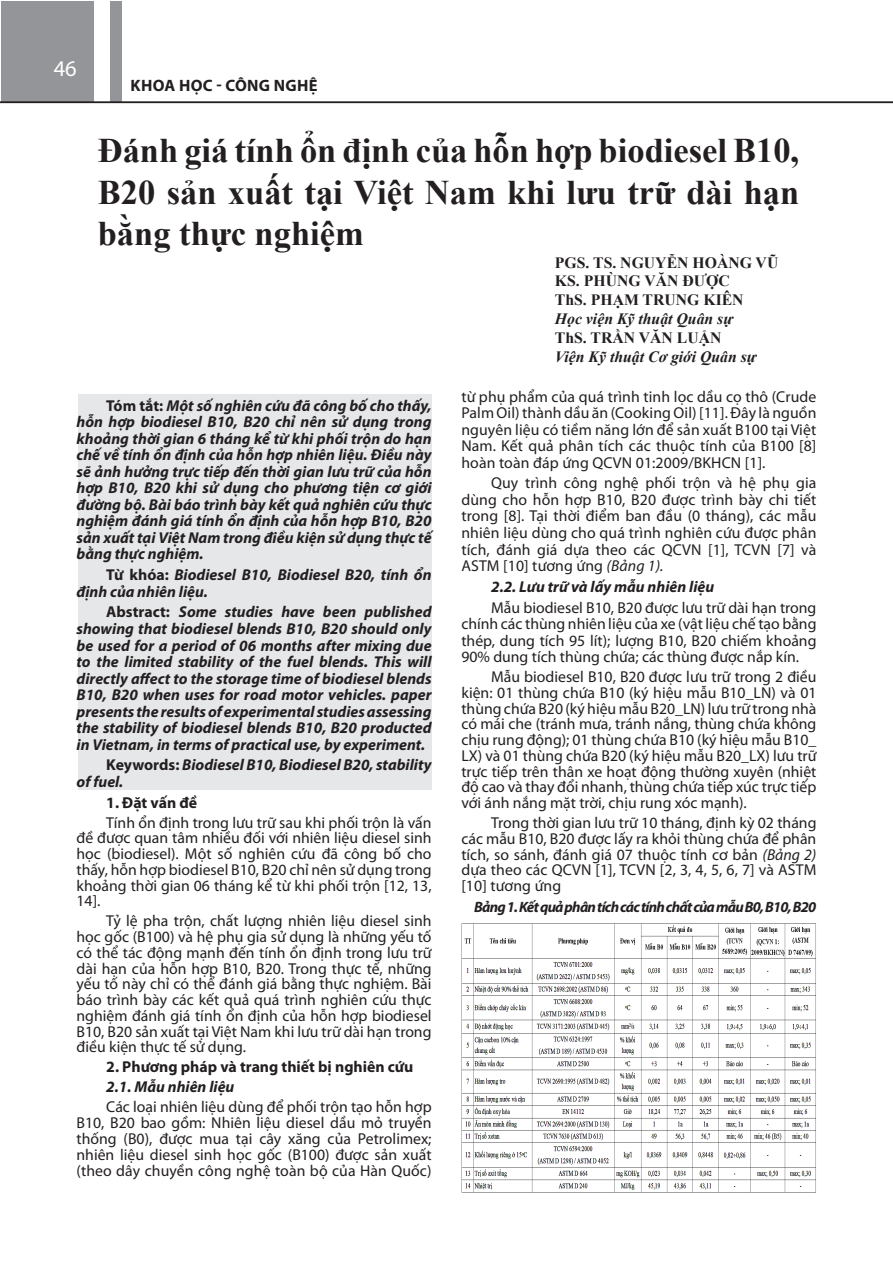
<style>
.page{position:relative;width:893px;height:1276px;background:#fff}
.page>*{position:absolute;margin:0;border:0;box-sizing:border-box;transform-origin:0 0}
.t1{font:700 34.5px/41.4px "Times New Roman";color:#231f20;text-align:justify}
.t2{font:22.5px "Myriad Pro";color:#fff}
.t3{font:700 16.5px "Myriad Pro";letter-spacing:.02em;color:#231f20}
.t4{font:15.75px/15.8px "Myriad Pro";color:#231f20;text-align:justify}
.t5{font:italic 700 15.75px/16.5px "Myriad Pro";color:#231f20;text-align:justify}
.t6{font:700 15.75px/18.9px "Times New Roman";color:#231f20}
.t7{font:italic 700 15.75px "Times New Roman";color:#231f20}
.t8{font:700 15.75px "Myriad Pro";color:#231f20}
.t9{font:italic 700 15px "Myriad Pro";letter-spacing:-.05em;color:#231f20}
.s1{font-style:normal}
.s2{font-style:italic}
</style>
<div class="page">
<div style="left:1px;top:1px;width:93px;height:100px;background:#939598"></div>
<div style="left:110px;top:1px;width:12px;height:100px;background:#939598"></div>
<hr style="left:0;top:102px;width:893px;height:1px;background:#231f20">
<div style="left:78px;top:394px;width:354px;height:395px;background:#e6e7e9"></div>
<img style="left:461px;top:923px;width:355px;height:270px">
<h2 class="t2" style="left:54px;top:54px;width:25px">46</h2>
<p class="t3" style="left:131px;top:75px;width:189px">KHOA HỌC - CÔNG NGHỆ</p>
<h1 class="t1" style="left:98px;top:129px;width:703px">Đánh giá tính ổn định của hỗn hợp biodiesel B10, B20 sản xuất tại Việt Nam khi lưu trữ dài hạn bằng thực nghiệm</h1>
<p class="t6" style="left:555px;top:252px;width:225px">PGS. TS. NGUYỄN HOÀNG VŨ<br>KS. PHÙNG VĂN ĐƯỢC<br>ThS. PHẠM TRUNG KIÊN</p>
<p class="t7" style="left:555px;top:308px;width:175px">Học viện Kỹ thuật Quân sự</p>
<p class="t6" style="left:555px;top:328px;width:168px">ThS. TRẦN VĂN LUẬN</p>
<p class="t7" style="left:555px;top:346px;width:203px">Viện Kỹ thuật Cơ giới Quân sự</p>
<p class="t5" style="left:77px;top:397px;width:357px;text-indent:30px"><span class="s1">Tó m tắt:</span> Một số nghiên cứu đã công bố cho thấy, hỗn hợp biodiesel B10, B20 chỉ nên sử dụng trong khoảng thời gian 6 tháng kể từ khi phối trộn do hạn chế về tính ổn định của hỗn hợp nhiên liệu. Điều này sẽ ảnh hưởng trực tiếp đến thời gian lưu trữ của hỗn hợp B10, B20 khi sử dụng cho phương tiện cơ giới đường bộ. Bài báo trình bày kết quả nghiên cứu thực nghiệm đánh giá tính ổn định của hỗn hợp B10, B20 sản xuất tại Việt Nam trong điều kiện sử dụng thực tế bằng thực nghiệm.</p>
<p class="t5" style="left:77px;top:566px;width:357px;text-indent:30px"><span class="s1">Từ khóa:</span> Biodiesel B10, Biodiesel B20, tính ổn định của nhiên liệu.</p>
<p class="t5" style="left:77px;top:603px;width:357px;text-indent:30px"><span class="s1">Abstract:</span> Some studies have been published showing that biodiesel blends B10, B20 should only be used for a period of 06 months after mixing due to the limited stability of the fuel blends. This will directly affect to the storage time of biodiesel blends B10, B20 when uses for road motor vehicles. paper presents the results of experimental studies assessing the stability of biodiesel blends B10, B20 producted in Vietnam, in terms of practical use, by experiment.</p>
<p class="t5" style="left:77px;top:756px;width:357px;text-indent:30px"><span class="s1">Keywords:</span> Biodiesel B10, Biodiesel B20, stability of fuel.</p>
<p class="t8" style="left:106px;top:792px;width:91px">1. Đặt vấn đề</p>
<p class="t4" style="left:77px;top:814px;width:357px;text-indent:30px">Tính ổn định trong lưu trữ sau khi phối trộn là vấn đề được quan tâm nhiều đối với nhiên liệu diesel sinh học (biodiesel). Một số nghiên cứu đã công bố cho thấy, hỗn hợp biodiesel B10, B20 chỉ nên sử dụng trong khoảng thời gian 06 tháng kể từ khi phối trộn [12, 13, 14].</p>
<p class="t4" style="left:77px;top:913px;width:357px;text-indent:30px">Tỷ lệ pha trộn, chất lượng nhiên liệu diesel sinh học gốc (B100) và hệ phụ gia sử dụng là những yếu tố có thể tác động mạnh đến tính ổn định trong lưu trữ dài hạn của hỗn hợp B10, B20. Trong thực tế, những yếu tố này chỉ có thể đánh giá bằng thực nghiệm. Bài báo trình bày các kết quả quá trình nghiên cứu thực nghiệm đánh giá tính ổn định của hỗn hợp biodiesel B10, B20 sản xuất tại Việt Nam khi lưu trữ dài hạn trong điều kiện thực tế sử dụng.</p>
<p class="t8" style="left:106px;top:1056px;width:308px">2. Phương pháp và trang thiết bị nghiên cứu</p>
<p class="t5" style="left:106px;top:1078px;width:130px">2.1. Mẫu nhiên liệu</p>
<p class="t4" style="left:77px;top:1099px;width:357px;text-indent:30px">Các loại nhiên liệu dùng để phối trộn tạo hỗn hợp B10, B20 bao gồm: Nhiên liệu diesel dầu mỏ truyền thống (B0), được mua tại cây xăng của Petrolimex; nhiên liệu diesel sinh học gốc (B100) được sản xuất (theo dây chuyền công nghệ toàn bộ của Hàn Quốc)</p>
<p class="t4" style="left:461px;top:388px;width:357px;line-height:16.5px">từ phụ phẩm của quá trình tinh lọc dầu cọ thô (Crude Palm Oil) thành dầu ăn (Cooking Oil) [11]. Đây là nguồn nguyên liệu có tiềm năng lớn để sản xuất B100 tại Việt Nam. Kết quả phân tích các thuộc tính của B100 [8] hoàn toàn đáp ứng QCVN 01:2009/BKHCN [1].</p>
<p class="t4" style="left:461px;top:475px;width:357px;line-height:16.5px;text-indent:30px">Quy trình công nghệ phối trộn và hệ phụ gia dùng cho hỗn hợp B10, B20 được trình bày chi tiết trong [8]. Tại thời điểm ban đầu (0 tháng), các mẫu nhiên liệu dùng cho quá trình nghiên cứu được phân tích, đánh giá dựa theo các QCVN [1], TCVN [7] và ASTM [10] tương ứng <span class="s2">(Bảng 1).</span></p>
<p class="t5" style="left:491px;top:578px;width:225px">2.2. Lưu trữ và lấy mẫu nhiên liệu</p>
<p class="t4" style="left:461px;top:599px;width:357px;line-height:16.5px;text-indent:30px">Mẫu biodiesel B10, B20 được lưu trữ dài hạn trong chính các thùng nhiên liệu của xe (vật liệu chế tạo bằng thép, dung tích 95 lít); lượng B10, B20 chiếm khoảng 90% dung tích thùng chứa; các thùng được nắp kín.</p>
<p class="t4" style="left:461px;top:668px;width:357px;text-indent:30px">Mẫu biodiesel B10, B20 được lưu trữ trong 2 điều kiện: 01 thùng chứa B10 (ký hiệu mẫu B10_LN) và 01 thùng chứa B20 (ký hiệu mẫu B20_LN) lưu trữ trong nhà có mái che (tránh mưa, tránh nắng, thùng chứa không chịu rung động); 01 thùng chứa B10 (ký hiệu mẫu B10_ LX) và 01 thùng chứa B20 (ký hiệu mẫu B20_LX) lưu trữ trực tiếp trên thân xe hoạt động thường xuyên (nhiệt độ cao và thay đổi nhanh, thùng chứa tiếp xúc trực tiếp với ánh nắng mặt trời, chịu rung xóc mạnh).</p>
<p class="t4" style="left:461px;top:814px;width:357px;text-indent:30px">Trong thời gian lưu trữ 10 tháng, định kỳ 02 tháng các mẫu B10, B20 được lấy ra khỏi thùng chứa để phân tích, so sánh, đánh giá 07 thuộc tính cơ bản <span class="s2">(Bảng 2) </span>dựa theo các QCVN [1], TCVN [2, 3, 4, 5, 6, 7] và ASTM [10] tương ứng</p>
<p class="t9" style="left:474px;top:897px;width:344px">Bảng 1. Kết quả phân tích các tính chất của mẫu B0, B10, B20</p>
</div>
